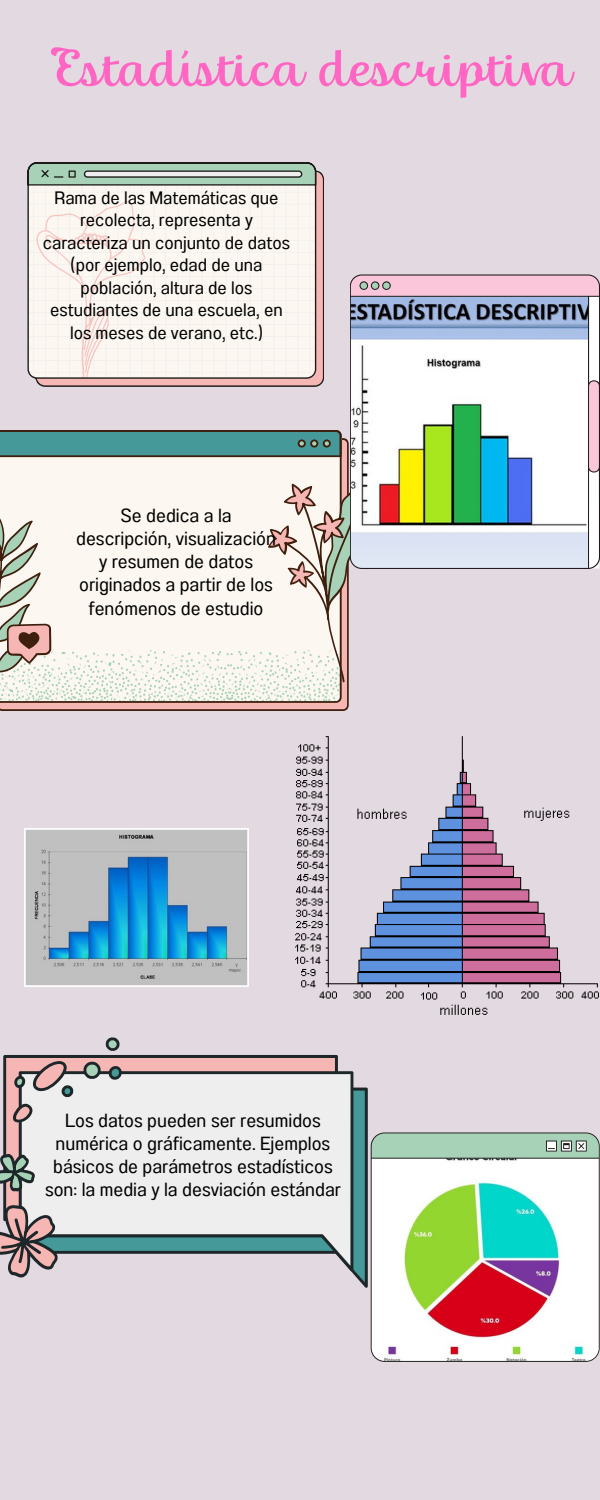
<style>
.page{position:relative;width:600px;height:1500px;background:#e3d9e0}
.page>*{position:absolute;margin:0;border:0;box-sizing:border-box;transform-origin:0 0}
.t1{font:51px "Thephir";color:#ff66c4}
.t2{font:19px/23.2px "Anantason Wd 87";color:#000;text-align:center}
.t3{font:18px/22.5px "Anantason Wd 87";color:#000;text-align:center}
</style>
<div class="page">
<svg style="left:27px;top:162px;width:297px;height:225px;background:#e9e5de"></svg>
<svg style="left:0;top:702px;width:349px;height:9px;background:#bf8982"></svg>
<svg style="left:0;top:430px;width:350px;height:272px;background:#dddfd7"></svg>
<svg style="left:371px;top:1133px;width:229px;height:229px;background:#c5cdba"></svg>
<svg style="left:122px;top:1055px;width:216px;height:16px;background:#ca9998"></svg>
<svg style="left:351px;top:1088px;width:17px;height:200px;background:#438080"></svg>
<svg style="left:122px;top:1071px;width:231px;height:200px;background:#d9dede"></svg>
<svg style="left:0;top:1037px;width:122px;height:240px"></svg>
<svg style="left:350px;top:274px;width:250px;height:295px;background:#c5d0cc"></svg>
<img style="left:295px;top:736px;width:304px;height:279px">
<img style="left:24px;top:828px;width:225px;height:158px">
<p class="t1" style="left:48px;top:49px;width:526px">Estadística descriptiva</p>
<p class="t3" style="left:43px;top:186px;width:249px">Rama de las Matemáticas que recolecta, representa y caracteriza un conjunto de datos (por ejemplo, edad de una población, altura de los estudiantes de una escuela, en los meses de verano, etc.)</p>
<p class="t2" style="left:120px;top:503px;width:113px">Se dedica a la</p>
<p class="t2" style="left:76px;top:527px;width:201px">descripción, visualización y resumen de datos originados a partir de los fenómenos de estudio</p>
<p class="t2" style="left:45px;top:1108px;width:297px">Los datos pueden ser resumidos numérica o gráficamente. Ejemplos básicos de parámetros estadísticos son: la media y la desviación estándar</p>
</div>
